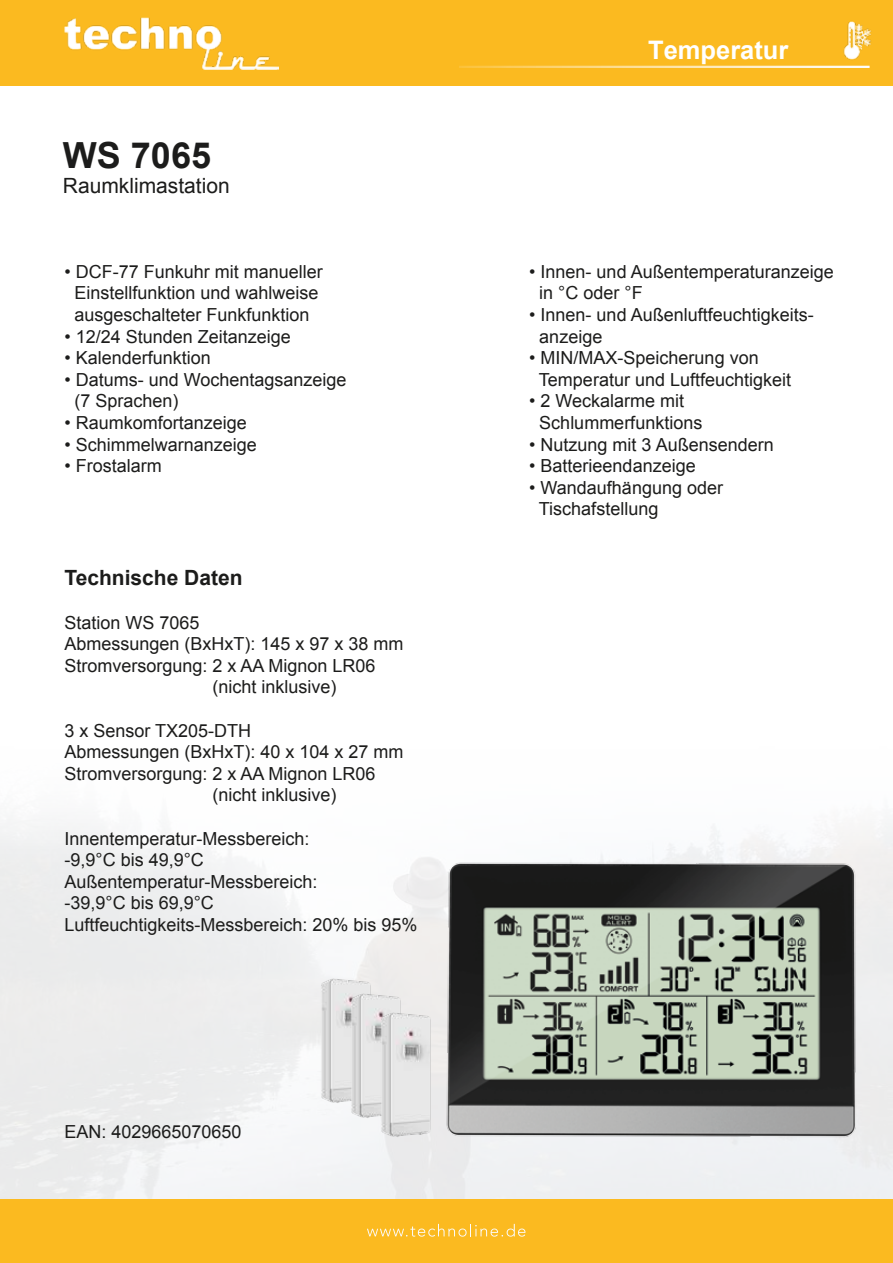
<style>
.page{position:relative;width:893px;height:1263px;background:#fff}
.page>*{position:absolute;margin:0;border:0;box-sizing:border-box;transform-origin:0 0}
.t1{font:700 36px "Arial";color:#1c1c1b}
.t2{font:700 25.5px "Arial";color:#fff}
.t3{font:21px "Arial";color:#1c1c1b}
.t4{font:700 21px "Arial";color:#1c1c1b}
.t5{font:18px/21.6px "Arial";color:#1c1c1b}
</style>
<div class="page">
<div style="left:0;top:0;width:893px;height:85px;background:#fbba20"></div>
<div style="left:0;top:1199px;width:893px;height:64px;background:#fbba20"></div>
<img style="left:64px;top:18px;width:214px;height:51px">
<hr style="left:459px;top:66px;width:411px;height:2px;background:#fff">
<svg style="left:367px;top:1224px;width:158px;height:12px"></svg>
<img style="left:826px;top:21px;width:45px;height:47px">
<img style="left:439px;top:854px;width:426px;height:291px">
<img style="left:318px;top:976px;width:54px;height:128px">
<img style="left:348px;top:991px;width:54px;height:128px">
<img style="left:378px;top:1011px;width:54px;height:127px">
<h1 class="t1" style="left:63px;top:142px;width:150px">WS 7065</h1>
<p class="t3" style="left:63px;top:178px;width:168px">Raumklimastation</p>
<p class="t5" style="left:64px;top:261px;width:260px;text-align:center">• DCF-77 Funkuhr mit manueller<br>Einstellfunktion und wahlweise ausgeschalteter Funkfunktion</p>
<p class="t5" style="left:64px;top:326px;width:228px">• 12/24 Stunden Zeitanzeige</p>
<p class="t5" style="left:64px;top:347px;width:148px">• Kalenderfunktion</p>
<p class="t5" style="left:74px;top:369px;width:274px;text-indent:-10px">• Datums- und Wochentagsanzeige (7 Sprachen)</p>
<p class="t5" style="left:64px;top:412px;width:184px">• Raumkomfortanzeige</p>
<p class="t5" style="left:64px;top:434px;width:194px">• Schimmelwarnanzeige</p>
<p class="t5" style="left:64px;top:455px;width:99px">• Frostalarm</p>
<p class="t4" style="left:64px;top:570px;width:180px">Technische Daten</p>
<p class="t5" style="left:64px;top:613px;width:137px">Station WS 7065</p>
<p class="t5" style="left:64px;top:635px;width:341px">Abmessungen (BxHxT): 145 x 97 x 38 mm</p>
<p class="t5" style="left:64px;top:656px;width:313px">Stromversorgung: 2 x AA Mignon LR06</p>
<p class="t5" style="left:212px;top:678px;width:126px">(nicht inklusive)</p>
<p class="t5" style="left:64px;top:721px;width:188px">3 x Sensor TX205-DTH</p>
<p class="t5" style="left:64px;top:743px;width:341px">Abmessungen (BxHxT): 40 x 104 x 27 mm</p>
<p class="t5" style="left:64px;top:764px;width:313px">Stromversorgung: 2 x AA Mignon LR06</p>
<p class="t5" style="left:212px;top:786px;width:126px">(nicht inklusive)</p>
<p class="t5" style="left:64px;top:829px;width:355px">Innentemperatur-Messbereich:<br>-9,9°C bis 49,9°C<br>Außentemperatur-Messbereich:<br>-39,9°C bis 69,9°C<br>Luftfeuchtigkeits-Messbereich: 20% bis 95%</p>
<p class="t5" style="left:64px;top:1122px;width:179px">EAN: 4029665070650</p>
<h2 class="t2" style="left:648px;top:40px;width:142px">Temperatur</h2>
<p class="t5" style="left:539px;top:261px;width:296px;text-indent:-10px">• Innen- und Außentemperaturanzeige in °C oder °F</p>
<p class="t5" style="left:539px;top:304px;width:276px;text-indent:-10px">• Innen- und Außenluftfeuchtigkeits&shy;anzeige</p>
<p class="t5" style="left:539px;top:347px;width:254px;text-indent:-10px">• MIN/MAX-Speicherung von<br>Temperatur und Luftfeuchtigkeit</p>
<p class="t5" style="left:539px;top:390px;width:165px;text-indent:-10px">• 2 Weckalarme mit<br>Schlummerfunktions</p>
<p class="t5" style="left:529px;top:434px;width:246px">• Nutzung mit 3 Außensendern</p>
<p class="t5" style="left:529px;top:455px;width:168px">• Batterieendanzeige</p>
<p class="t5" style="left:539px;top:477px;width:186px;text-indent:-10px">• Wandaufhängung oder<br>Tischafstellung</p>
</div>
